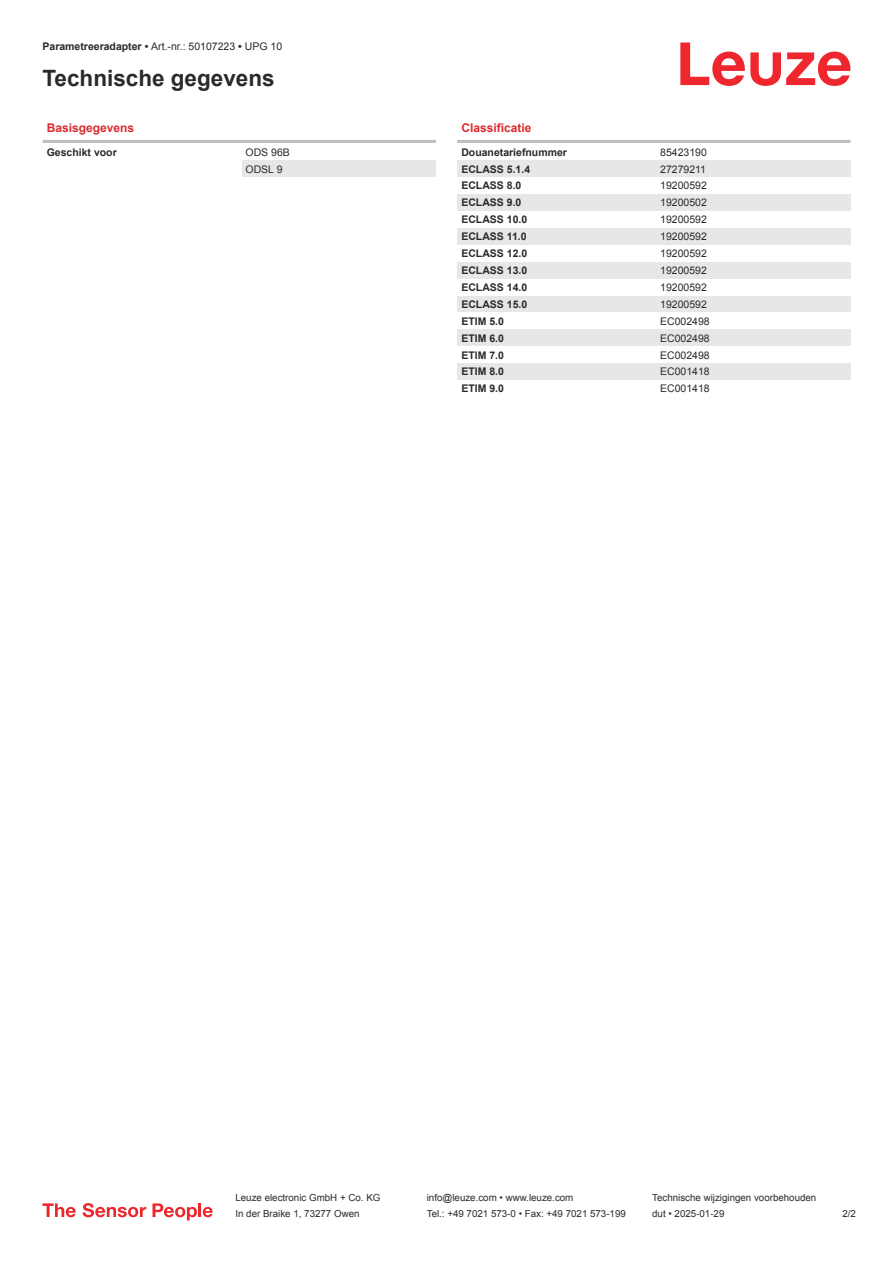
<style>
.page{position:relative;width:893px;height:1263px;background:#fff}
.page>*{position:absolute;margin:0;border:0;box-sizing:border-box;transform-origin:0 0}
.t1{font:700 22.5px "Arial";color:#2b292a}
.t2{font:700 12px "Arial";color:#db2a30}
.t3{font:10.5px/17px "Arial";color:#2b292a}
.t4{font:700 10.5px "Arial";color:#2b292a}
.t5{font:9.75px "Arial";color:#2b292a}
.s1{font-weight:700}
</style>
<div class="page">
<svg style="left:680px;top:43px;width:170px;height:43px"></svg>
<hr style="left:43px;top:140px;width:393px;height:3px;background:#bdbfc1">
<div style="left:242px;top:160px;width:194px;height:17px;background:#e6e7e9"></div>
<hr style="left:457px;top:140px;width:393px;height:3px;background:#bdbfc1">
<div style="left:457px;top:160px;width:200px;height:17px;background:#e6e7e9"></div>
<div style="left:657px;top:160px;width:193px;height:17px;background:#e6e7e9"></div>
<div style="left:457px;top:194px;width:200px;height:17px;background:#e6e7e9"></div>
<div style="left:657px;top:194px;width:193px;height:17px;background:#e6e7e9"></div>
<div style="left:457px;top:228px;width:200px;height:17px;background:#e6e7e9"></div>
<div style="left:657px;top:228px;width:193px;height:17px;background:#e6e7e9"></div>
<div style="left:457px;top:262px;width:200px;height:17px;background:#e6e7e9"></div>
<div style="left:657px;top:262px;width:193px;height:17px;background:#e6e7e9"></div>
<div style="left:457px;top:296px;width:200px;height:16px;background:#e6e7e9"></div>
<div style="left:657px;top:296px;width:193px;height:16px;background:#e6e7e9"></div>
<div style="left:457px;top:329px;width:200px;height:17px;background:#e6e7e9"></div>
<div style="left:657px;top:329px;width:193px;height:17px;background:#e6e7e9"></div>
<div style="left:457px;top:363px;width:200px;height:17px;background:#e6e7e9"></div>
<div style="left:657px;top:363px;width:193px;height:17px;background:#e6e7e9"></div>
<svg style="left:43px;top:1203px;width:33px;height:14px"></svg>
<svg style="left:83px;top:1203px;width:63px;height:14px"></svg>
<svg style="left:153px;top:1203px;width:44px;height:17px"></svg>
<hr style="left:198px;top:1203px;width:3px;height:14px;background:#ed272d">
<svg style="left:203px;top:1207px;width:10px;height:10px"></svg>
<p class="t3" style="left:43px;top:39px;width:241px"><span class="s1">Parametreeradapter •</span> Art.-nr.: 50107223 <span class="s1">•</span> UPG 10</p>
<h1 class="t1" style="left:43px;top:70px;width:234px">Technische gegevens</h1>
<p class="t2" style="left:47px;top:123px;width:89px">Basisgegevens</p>
<p class="t4" style="left:47px;top:148px;width:72px">Geschikt voor</p>
<p class="t3" style="left:246px;top:144px;width:46px">ODS 96B<br>ODSL 9</p>
<p class="t2" style="left:461px;top:123px;width:72px">Classificatie</p>
<p class="t4" style="left:461px;top:148px;width:107px">Douanetariefnummer</p>
<p class="t3" style="left:660px;top:144px;width:48px">85423190</p>
<p class="t4" style="left:461px;top:165px;width:70px">ECLASS 5.1.4</p>
<p class="t3" style="left:660px;top:161px;width:47px">27279211</p>
<p class="t4" style="left:461px;top:182px;width:62px">ECLASS 8.0</p>
<p class="t3" style="left:660px;top:178px;width:48px">19200592</p>
<p class="t4" style="left:461px;top:199px;width:62px">ECLASS 9.0</p>
<p class="t3" style="left:660px;top:195px;width:48px">19200502</p>
<p class="t4" style="left:461px;top:216px;width:67px">ECLASS 10.0</p>
<p class="t3" style="left:660px;top:212px;width:48px">19200592</p>
<p class="t4" style="left:461px;top:233px;width:67px">ECLASS 11.0</p>
<p class="t3" style="left:660px;top:229px;width:48px">19200592</p>
<p class="t4" style="left:461px;top:249px;width:67px">ECLASS 12.0</p>
<p class="t3" style="left:660px;top:246px;width:48px">19200592</p>
<p class="t4" style="left:461px;top:266px;width:67px">ECLASS 13.0</p>
<p class="t3" style="left:660px;top:263px;width:48px">19200592</p>
<p class="t4" style="left:461px;top:283px;width:67px">ECLASS 14.0</p>
<p class="t3" style="left:660px;top:280px;width:48px">19200592</p>
<p class="t4" style="left:461px;top:300px;width:67px">ECLASS 15.0</p>
<p class="t3" style="left:660px;top:297px;width:48px">19200592</p>
<p class="t4" style="left:461px;top:317px;width:44px">ETIM 5.0</p>
<p class="t3" style="left:660px;top:313px;width:51px">EC002498</p>
<p class="t4" style="left:461px;top:334px;width:44px">ETIM 6.0</p>
<p class="t3" style="left:660px;top:330px;width:51px">EC002498</p>
<p class="t4" style="left:461px;top:351px;width:44px">ETIM 7.0</p>
<p class="t3" style="left:660px;top:347px;width:51px">EC002498</p>
<p class="t4" style="left:461px;top:368px;width:44px">ETIM 8.0</p>
<p class="t3" style="left:660px;top:364px;width:51px">EC001418</p>
<p class="t4" style="left:461px;top:385px;width:44px">ETIM 9.0</p>
<p class="t3" style="left:660px;top:381px;width:51px">EC001418</p>
<p class="t5" style="left:235px;top:1194px;width:146px">Leuze electronic GmbH + Co. KG</p>
<p class="t5" style="left:427px;top:1194px;width:148px">info@leuze.com • www.leuze.com</p>
<p class="t5" style="left:652px;top:1194px;width:166px">Technische wijzigingen voorbehouden</p>
<p class="t5" style="left:235px;top:1210px;width:126px">In der Braike 1, 73277 Owen</p>
<p class="t5" style="left:427px;top:1210px;width:201px">Tel.: +49 7021 573-0 • Fax: +49 7021 573-199</p>
<p class="t5" style="left:652px;top:1210px;width:74px">dut • 2025-01-29</p>
<p class="t5" style="left:842px;top:1210px;width:15px">2 /2</p>
</div>
